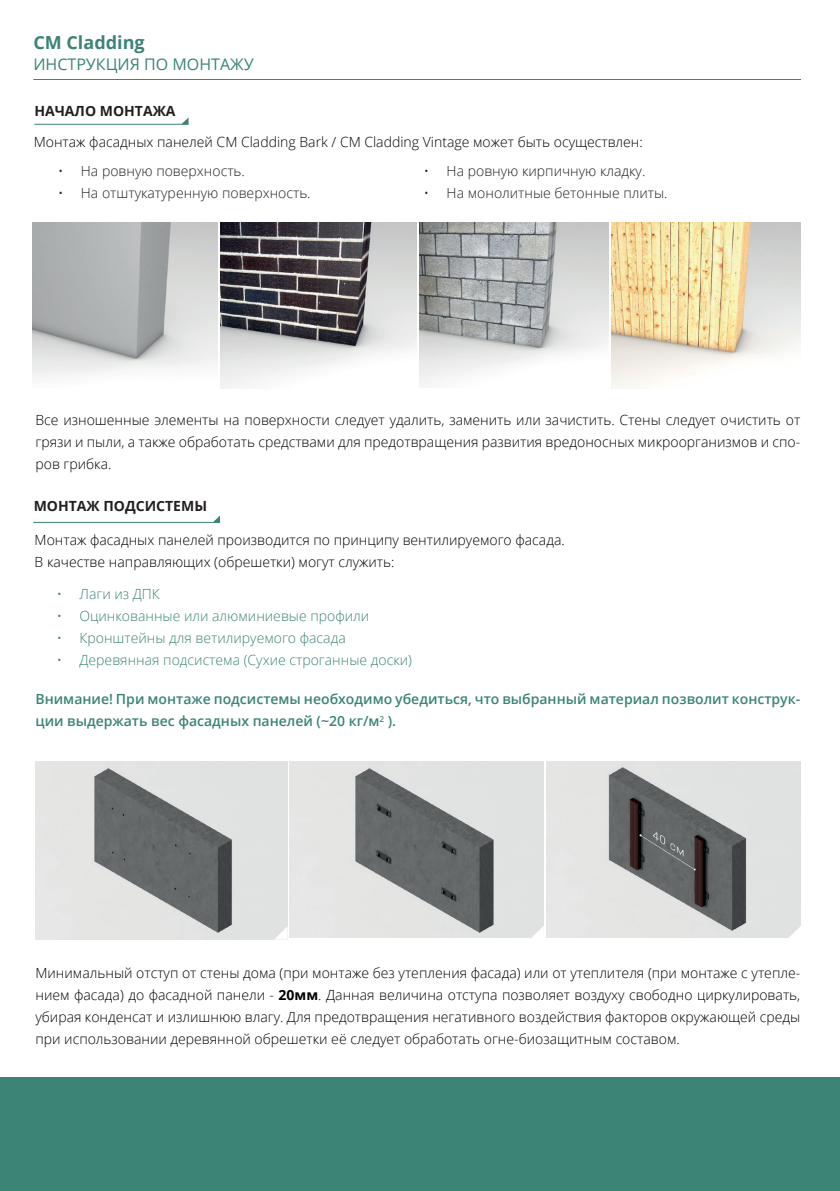
<style>
.page{position:relative;width:840px;height:1191px;background:#fff}
.page>*{position:absolute;margin:0;border:0;box-sizing:border-box;transform-origin:0 0}
.t1{font:700 18px "Open Sans";color:#3b8476}
.t2{font:16px "Open Sans";color:#3b8476}
.t3{font:300 14px/22px "Open Sans";color:#000;text-align:justify}
.t4{font:600 14px/22px "Open Sans";color:#3b8476}
.t5{font:300 14px "Open Sans";color:#3b8476}
.t6{font:300 14px "Open Sans";color:#231f20}
.t7{font:700 14px "Open Sans";color:#231f20}
.s1{font-weight:700}
</style>
<div class="page">
<hr style="left:33px;top:79px;width:767px;height:1px;background:#3b8476">
<div style="left:0;top:1077px;width:839px;height:114px;background:#3b8476"></div>
<svg style="left:181px;top:118px;width:7px;height:6px"></svg>
<hr style="left:34px;top:124px;width:154px;height:1px;background:#3b8476">
<img style="left:33px;top:222px;width:184px;height:157px">
<img style="left:419px;top:222px;width:189px;height:165px">
<img style="left:220px;top:222px;width:196px;height:166px">
<img style="left:611px;top:222px;width:189px;height:166px">
<img style="left:35px;top:761px;width:252px;height:178px">
<img style="left:289px;top:761px;width:254px;height:177px">
<img style="left:546px;top:761px;width:254px;height:177px">
<svg style="left:274px;top:926px;width:13px;height:13px"></svg>
<svg style="left:530px;top:925px;width:13px;height:13px"></svg>
<svg style="left:787px;top:925px;width:14px;height:13px"></svg>
<svg style="left:213px;top:515px;width:7px;height:7px"></svg>
<hr style="left:33px;top:522px;width:187px;height:1px;background:#3b8476">
<p class="t1" style="left:33px;top:30px;width:113px">CM Cladding</p>
<p class="t2" style="left:33px;top:53px;width:222px">ИНСТРУКЦИЯ ПО МОНТАЖУ</p>
<p class="t7" style="left:34px;top:101px;width:143px">НАЧАЛО МОНТАЖА</p>
<p class="t3" style="left:34px;top:131px;width:610px">Монтаж фасадных панелей CM Cladding Bark / CM Cladding Vintage может быть осуществлен:</p>
<p class="t6" style="left:58px;top:161px;width:188px">• На ровную поверхность.</p>
<p class="t6" style="left:58px;top:183px;width:254px">• На отштукатуренную поверхность.</p>
<p class="t6" style="left:423px;top:161px;width:223px">• На ровную кирпичную кладку.</p>
<p class="t6" style="left:423px;top:183px;width:245px">• На монолитные бетонные плиты.</p>
<p class="t3" style="left:35px;top:409px;width:765px">Все изношенные элементы на поверхности следует удалить, заменить или зачистить. Стены следует очистить от грязи и пыли, а также обработать средствами для предотвращения развития вредоносных микроорганизмов и спо&shy;ров грибка.</p>
<p class="t7" style="left:34px;top:496px;width:175px">МОНТАЖ ПОДСИСТЕМЫ</p>
<p class="t3" style="left:35px;top:528px;width:531px">Монтаж фасадных панелей производится по принципу вентилируемого фасада.<br>В качестве направляющих (обрешетки) могут служить:</p>
<p class="t5" style="left:57px;top:584px;width:105px">• Лаги из ДПК</p>
<p class="t5" style="left:57px;top:606px;width:314px">• Оцинкованные или алюминиевые профили</p>
<p class="t5" style="left:57px;top:628px;width:290px">• Кронштейны для ветилируемого фасада</p>
<p class="t5" style="left:57px;top:650px;width:356px">• Деревянная подсистема (Сухие строганные доски)</p>
<p class="t4" style="left:35px;top:688px;width:765px">Внимание! При монтаже подсистемы необходимо убедиться, что выбранный материал позволит конструк&shy;ции выдержать вес фасадных панелей (~20 кг/м<sup>2</sup> ).</p>
<p class="t3" style="left:35px;top:961px;width:765px">Минимальный отступ от стены дома (при монтаже без утепления фасада) или от утеплителя (при монтаже с утепле&shy;нием фасада) до фасадной панели - <span class="s1">20мм</span>. Данная величина отступа позволяет воздуху свободно циркулировать, убирая конденсат и излишнюю влагу. Для предотвращения негативного воздействия факторов окружающей среды при использовании деревянной обрешетки её следует обработать огне-биозащитным составом.</p>
</div>
